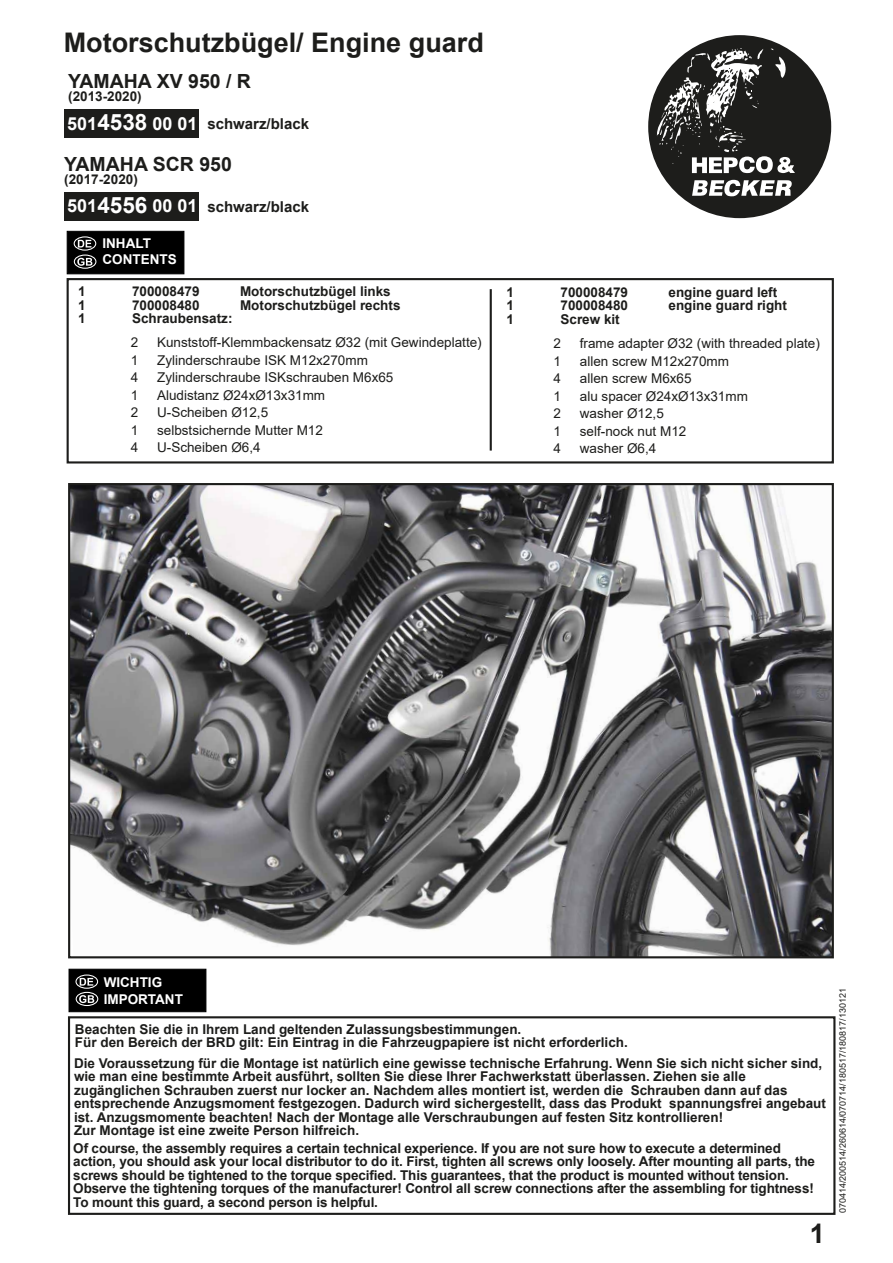
<style>
.page{position:relative;width:893px;height:1263px;background:#fff}
.page>*{position:absolute;margin:0;border:0;box-sizing:border-box;transform-origin:0 0}
.t1{font:700 27px "Arial";color:#1d1d1b}
.t2{font:700 19.5px "Arial";color:#1d1d1b}
.t3{font:700 15px "Arial";color:#1d1d1b}
.t4{font:700 13.5px/13.5px "Arial";color:#1d1d1b}
.t5{font:13.5px "Arial";color:#1d1d1b}
.t6{font:700 13.5px/16.2px "Arial";color:#fff}
.t7{font:9px "Arial";color:#1d1d1b}
.s1{font-size:18px;color:#fff}
.s2{font-size:22.5px;color:#fff}
</style>
<div class="page">
<div style="left:648px;top:35px;width:183px;height:183px;background:#1d1d1b;border-radius:50%"></div>
<svg style="left:692px;top:180px;width:100px;height:16px"></svg>
<svg style="left:656px;top:48px;width:139px;height:125px"></svg>
<img style="left:71px;top:486px;width:760px;height:469px">
<div style="left:68px;top:483px;width:766px;height:475px;border:2px solid #1d1d1b"></div>
<div style="left:67px;top:278px;width:767px;height:185px;border:2px solid #1d1d1b"></div>
<hr style="left:490px;top:289px;width:2px;height:162px;background:#1d1d1b">
<div style="left:64px;top:110px;width:135px;height:28px;background:#1d1d1b"></div>
<div style="left:64px;top:192px;width:135px;height:28px;background:#1d1d1b"></div>
<div style="left:68px;top:1016px;width:767px;height:199px;border:2px solid #1d1d1b"></div>
<div style="left:69px;top:969px;width:137px;height:43px;background:#000;border:1px solid #000"></div>
<svg style="left:80px;top:978px;width:13px;height:7px"></svg>
<div style="left:75px;top:974px;width:23px;height:15px;border:1px solid #fff;border-radius:50%"></div>
<svg style="left:79px;top:995px;width:15px;height:8px"></svg>
<div style="left:76px;top:992px;width:22px;height:14px;border:1px solid #fff;border-radius:50%"></div>
<div style="left:67px;top:231px;width:117px;height:43px;background:#000;border:1px solid #000"></div>
<svg style="left:78px;top:240px;width:13px;height:7px"></svg>
<div style="left:74px;top:236px;width:22px;height:15px;border:1px solid #fff;border-radius:50%"></div>
<svg style="left:77px;top:258px;width:15px;height:8px"></svg>
<div style="left:74px;top:255px;width:22px;height:14px;border:1px solid #fff;border-radius:50%"></div>
<h1 class="t1" style="left:64px;top:23px;width:422px">Motorschutzbügel/ Engine guard</h1>
<h2 class="t2" style="left:68px;top:68px;width:184px">YAMAHA XV 950 / R</h2>
<p class="t4" style="left:68px;top:90px;width:75px">(2013-2020)</p>
<p class="t3" style="left:67px;top:114px;width:243px"><span class="s1">501</span><span class="s2">4538</span> <span class="s1">00 01</span> schwarz/black</p>
<h2 class="t2" style="left:64px;top:150px;width:169px">YAMAHA SCR 950</h2>
<p class="t4" style="left:64px;top:173px;width:75px">(2017-2020)</p>
<p class="t3" style="left:67px;top:196px;width:243px"><span class="s1">501</span><span class="s2">4556</span> <span class="s1">00 01</span> schwarz/black</p>
<p class="t6" style="left:102px;top:236px;width:76px">INHALT<br>CONTENTS</p>
<p class="t4" style="left:78px;top:285px;width:9px">1</p>
<p class="t4" style="left:132px;top:285px;width:69px">700008479</p>
<p class="t4" style="left:240px;top:285px;width:152px">Motorschutzbügel links</p>
<p class="t4" style="left:78px;top:299px;width:9px">1</p>
<p class="t4" style="left:132px;top:299px;width:69px">700008480</p>
<p class="t4" style="left:240px;top:299px;width:162px">Motorschutzbügel rechts</p>
<p class="t4" style="left:78px;top:312px;width:9px">1</p>
<p class="t4" style="left:132px;top:312px;width:102px">Schraubensatz:</p>
<p class="t5" style="left:131px;top:333px;width:9px">2</p>
<p class="t5" style="left:157px;top:333px;width:326px">Kunststoff-Klemmbackensatz Ø32 (mit Gewindeplatte)</p>
<p class="t5" style="left:131px;top:351px;width:9px">1</p>
<p class="t5" style="left:157px;top:351px;width:212px">Zylinderschraube ISK M12x270mm</p>
<p class="t5" style="left:131px;top:368px;width:9px">4</p>
<p class="t5" style="left:157px;top:368px;width:238px">Zylinderschraube ISKschrauben M6x65</p>
<p class="t5" style="left:131px;top:386px;width:9px">1</p>
<p class="t5" style="left:157px;top:386px;width:170px">Aludistanz Ø24xØ13x31mm</p>
<p class="t5" style="left:131px;top:403px;width:9px">2</p>
<p class="t5" style="left:157px;top:403px;width:113px">U-Scheiben Ø12,5</p>
<p class="t5" style="left:131px;top:421px;width:9px">1</p>
<p class="t5" style="left:157px;top:421px;width:167px">selbstsichernde Mutter M12</p>
<p class="t5" style="left:131px;top:438px;width:9px">4</p>
<p class="t5" style="left:157px;top:438px;width:105px">U-Scheiben Ø6,4</p>
<p class="t4" style="left:506px;top:285px;width:9px">1</p>
<p class="t4" style="left:560px;top:285px;width:69px">700008479</p>
<p class="t4" style="left:668px;top:285px;width:110px">engine guard left</p>
<p class="t4" style="left:506px;top:299px;width:9px">1</p>
<p class="t4" style="left:560px;top:299px;width:69px">700008480</p>
<p class="t4" style="left:668px;top:299px;width:120px">engine guard right</p>
<p class="t4" style="left:506px;top:312px;width:9px">1</p>
<p class="t4" style="left:560px;top:312px;width:61px">Screw kit</p>
<p class="t5" style="left:554px;top:334px;width:9px">2</p>
<p class="t5" style="left:580px;top:334px;width:242px">frame adapter Ø32 (with threaded plate)</p>
<p class="t5" style="left:554px;top:352px;width:9px">1</p>
<p class="t5" style="left:580px;top:352px;width:151px">allen screw M12x270mm</p>
<p class="t5" style="left:554px;top:369px;width:9px">4</p>
<p class="t5" style="left:580px;top:369px;width:113px">allen screw M6x65</p>
<p class="t5" style="left:554px;top:387px;width:9px">1</p>
<p class="t5" style="left:580px;top:387px;width:170px">alu spacer Ø24xØ13x31mm</p>
<p class="t5" style="left:554px;top:404px;width:9px">2</p>
<p class="t5" style="left:580px;top:404px;width:86px">washer Ø12,5</p>
<p class="t5" style="left:554px;top:422px;width:9px">1</p>
<p class="t5" style="left:580px;top:422px;width:108px">self-nock nut M12</p>
<p class="t5" style="left:554px;top:439px;width:9px">4</p>
<p class="t5" style="left:580px;top:439px;width:78px">washer Ø6,4</p>
<p class="t6" style="left:104px;top:975px;width:81px">WICHTIG<br>IMPORTANT</p>
<p class="t4" style="left:75px;top:1022px;width:554px">Beachten Sie die in Ihrem Land geltenden Zulassungsbestimmungen.<br>Für den Bereich der BRD gilt: Ein Eintrag in die Fahrzeugpapiere ist nicht erforderlich.</p>
<p class="t4" style="left:74px;top:1056px;width:753px">Die Voraussetzung für die Montage ist natürlich eine gewisse technische Erfahrung. Wenn Sie sich nicht sicher sind, wie man eine bestimmte Arbeit ausführt, sollten Sie diese Ihrer Fachwerkstatt überlassen. Ziehen sie alle zugänglichen Schrauben zuerst nur locker an. Nachdem alles montiert ist, werden die Schrauben dann auf das entsprechende Anzugsmoment festgezogen. Dadurch wird sichergestellt, dass das Produkt spannungsfrei angebaut ist. Anzugsmomente beachten! Nach der Montage alle Verschraubungen auf festen Sitz kontrollieren!<br>Zur Montage ist eine zweite Person hilfreich.</p>
<p class="t4" style="left:73px;top:1141px;width:743px">Of course, the assembly requires a certain technical experience. If you are not sure how to execute a determined action, you should ask your local distributor to do it. First, tighten all screws only loosely. After mounting all parts, the screws should be tightened to the torque specified. This guarantees, that the product is mounted without tension.<br>Observe the tightening torques of the manufacturer! Control all screw connections after the assembling for tightness!<br>To mount this guard, a second person is helpful.</p>
<h1 class="t1" style="left:810px;top:1215px;width:17px">1</h1>
<p class="t7" style="left:836px;top:1213px;width:227px;rotate:-90deg">070414/200514/260614/070714/180517/180817/130121</p>
</div>
